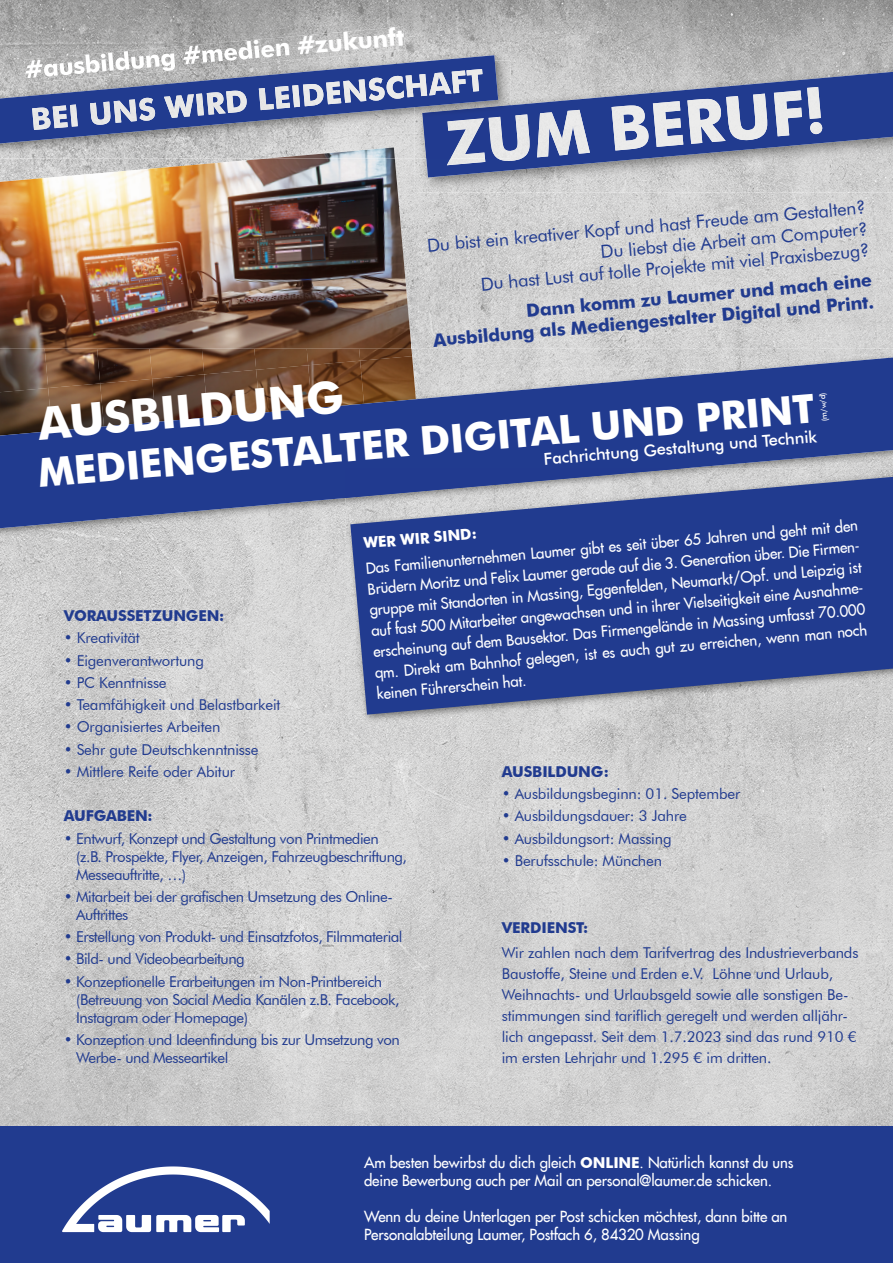
<style>
.page{position:relative;width:893px;height:1263px;background:#fff}
.page>*{position:absolute;margin:0;border:0;box-sizing:border-box;transform-origin:0 0}
.t1{font:700 45.3px "Futura BT";color:#fff}
.t2{font:700 39.75px "Futura BT";color:#fff}
.t3{font:700 24px "Futura BT";color:#fff}
.t4{font:18px/21.6px "Futura BT";color:#213b8f;text-align:right}
.t5{font:700 18px/21.6px "Futura BT";color:#213b8f;text-align:right}
.t6{font:500 16.5px "Futura BT";color:#fff}
.t7{font:15px/21px "Futura LT";letter-spacing:-.01em;color:#fff}
.t8{font:15px/21px "Futura BT";letter-spacing:-.01em;color:#213b8f}
.t9{font:15px/18px "Futura BT";letter-spacing:-.03em;color:#213b8f}
.t10{font:700 15px "Futura BT";letter-spacing:-.01em;color:#213b8f}
.t11{font:700 15px "Futura BT";color:#fff}
.t12{font:500 7.95px "Futura BT";color:#fff}
.s1{font-family:"Futura BT";font-weight:700}
</style>
<div class="page">
<img style="left:0;top:0;width:893px;height:52px">
<img style="left:511px;top:52px;width:382px;height:8px">
<img style="left:411px;top:165px;width:482px;height:184px">
<img style="left:0;top:540px;width:367px;height:587px">
<img style="left:367px;top:724px;width:526px;height:403px">
<img style="left:148px;top:27px;width:257px;height:22px">
<img style="left:0;top:159px;width:411px;height:190px">
<div style="left:0;top:1127px;width:893px;height:136px;background:#213b8f"></div>
<svg style="left:62px;top:1166px;width:208px;height:66px"></svg>
<img style="left:412px;top:349px;width:60px;height:8px">
<img style="left:472px;top:349px;width:421px;height:8px">
<img style="left:0;top:528px;width:346px;height:12px">
<img style="left:0;top:349px;width:45px;height:8px">
<img style="left:45px;top:349px;width:52px;height:8px">
<img style="left:97px;top:349px;width:52px;height:8px">
<img style="left:149px;top:349px;width:53px;height:8px">
<img style="left:202px;top:349px;width:52px;height:8px">
<img style="left:254px;top:349px;width:53px;height:8px">
<img style="left:307px;top:349px;width:52px;height:8px">
<img style="left:359px;top:349px;width:53px;height:8px">
<img style="left:360px;top:356px;width:56px;height:1px">
<svg style="left:0;top:357px;width:893px;height:171px;background:#485283"></svg>
<img style="left:346px;top:468px;width:547px;height:256px">
<img style="left:346px;top:468px;width:341px;height:30px">
<svg style="left:350px;top:477px;width:543px;height:238px;background:#405599"></svg>
<img style="left:415px;top:60px;width:478px;height:133px">
<svg style="left:422px;top:72px;width:471px;height:105px;background:#7984aa"></svg>
<img style="left:0;top:49px;width:511px;height:110px">
<img style="left:24px;top:49px;width:381px;height:6px">
<svg style="left:0;top:55px;width:498px;height:91px;background:#99a0b6"></svg>
<svg style="left:32px;top:69px;width:790px;height:96px;background:#8690b1"></svg>
<img style="left:452px;top:69px;width:30px;height:24px">
<img style="left:429px;top:72px;width:23px;height:23px">
<img style="left:406px;top:74px;width:21px;height:23px">
<img style="left:386px;top:76px;width:18px;height:23px">
<img style="left:369px;top:78px;width:15px;height:23px">
<img style="left:343px;top:79px;width:23px;height:24px">
<img style="left:326px;top:81px;width:15px;height:23px">
<img style="left:303px;top:84px;width:20px;height:22px">
<img style="left:292px;top:85px;width:8px;height:22px">
<img style="left:275px;top:86px;width:15px;height:23px">
<img style="left:259px;top:88px;width:15px;height:22px">
<img style="left:226px;top:91px;width:21px;height:22px">
<img style="left:207px;top:92px;width:19px;height:23px">
<img style="left:196px;top:93px;width:8px;height:23px">
<img style="left:164px;top:94px;width:30px;height:24px">
<img style="left:139px;top:98px;width:15px;height:23px">
<img style="left:114px;top:99px;width:23px;height:24px">
<img style="left:90px;top:102px;width:20px;height:23px">
<img style="left:70px;top:105px;width:8px;height:22px">
<img style="left:53px;top:105px;width:15px;height:23px">
<img style="left:32px;top:108px;width:18px;height:22px">
<h3 class="t3" style="left:24px;top:55px;width:383px;rotate:-5deg">#ausbildung #medien #zukunft</h3>
<p class="t4" style="left:426px;top:235px;width:441px;rotate:-5deg">Du bist ein kreativer Kopf und hast Freude am Gestalten?<br>Du liebst die Arbeit am Computer?<br>Du hast Lust auf tolle Projekte mit viel Praxisbezug?</p>
<p class="t5" style="left:431px;top:308px;width:444px;rotate:-5deg">Dann komm zu Laumer und mach eine<br>Ausbildung als Mediengestalter Digital und Print.</p>
<h1 class="t1" style="left:36px;top:396px;width:309px;rotate:-5deg">AUSBILDUNG</h1>
<p class="t12" style="left:820px;top:422px;width:30px;rotate:-95deg">(m/w/d)</p>
<h2 class="t2" style="left:36px;top:450px;width:781px;rotate:-5deg">MEDIENGESTALTER DIGITAL UND PRINT</h2>
<p class="t6" style="left:543px;top:450px;width:275px;rotate:-5deg">Fachrichtung Gestaltung und Technik</p>
<p class="t7" style="left:365px;top:557px;width:498px;rotate:-5deg">Das Familienunternehmen Laumer gibt es seit über 65 Jahren und geht mit den Brüdern Moritz und Felix Laumer gerade auf die 3. Generation über. Die Firmen&shy;gruppe mit Standorten in Massing, Eggenfelden, Neumarkt/Opf. und Leipzig ist auf fast 500 Mitarbeiter angewachsen und in ihrer Vielseitigkeit eine Ausnahme&shy;erscheinung auf dem Bausektor. Das Firmengelände in Massing umfasst 70.000 qm. Direkt am Bahnhof gelegen, ist es auch gut zu erreichen, wenn man noch keinen Führerschein hat.</p>
<p class="t11" style="left:363px;top:534px;width:115px;rotate:-5deg">WER WIR SIND:</p>
<p class="t10" style="left:64px;top:607px;width:162px">VORAUSSETZUNGEN:</p>
<p class="t8" style="left:64px;top:627px;width:78px">• Kreativität</p>
<p class="t8" style="left:64px;top:650px;width:142px">• Eigenverantwortung</p>
<p class="t8" style="left:64px;top:672px;width:104px">• PC Kenntnisse</p>
<p class="t8" style="left:64px;top:694px;width:218px">• Teamfähigkeit und Belastbarkeit</p>
<p class="t8" style="left:64px;top:716px;width:158px">• Organisiertes Arbeiten</p>
<p class="t8" style="left:64px;top:739px;width:196px">• Sehr gute Deutschkenntnisse</p>
<p class="t8" style="left:64px;top:761px;width:173px">• Mittlere Reife oder Abitur</p>
<p class="t10" style="left:64px;top:807px;width:90px">AUFGABEN:</p>
<p class="t9" style="left:76px;top:829px;width:332px;text-indent:-12px">• Entwurf, Konzept und Gestaltung von Printmedien (z.B. Prospekte, Flyer, Anzeigen, Fahrzeugbeschriftung,<br>Messeauftritte, …)</p>
<p class="t9" style="left:76px;top:887px;width:318px;text-indent:-12px">• Mitarbeit bei der grafischen Umsetzung des Online-<br>Auftrittes</p>
<p class="t9" style="left:64px;top:928px;width:340px">• Erstellung von Produkt- und Einsatzfotos, Filmmaterial</p>
<p class="t9" style="left:64px;top:950px;width:183px">• Bild- und Videobearbeitung</p>
<p class="t9" style="left:76px;top:972px;width:325px;text-indent:-12px">• Konzeptionelle Erarbeitungen im Non-Printbereich (Betreuung von Social Media Kanälen z.B. Facebook,<br>Instagram oder Homepage)</p>
<p class="t9" style="left:76px;top:1030px;width:325px;text-indent:-12px">• Konzeption und Ideenfindung bis zur Umsetzung von<br>Werbe- und Messeartikel</p>
<p class="t10" style="left:502px;top:762px;width:109px">AUSBILDUNG:</p>
<p class="t8" style="left:502px;top:783px;width:240px">• Ausbildungsbeginn: 01. September</p>
<p class="t8" style="left:502px;top:805px;width:187px">• Ausbildungsdauer: 3 Jahre</p>
<p class="t8" style="left:502px;top:828px;width:171px">• Ausbildungsort: Massing</p>
<p class="t8" style="left:502px;top:850px;width:162px">• Berufsschule: München</p>
<p class="t10" style="left:502px;top:918px;width:88px">VERDIENST:</p>
<p class="t8" style="left:502px;top:942px;width:358px">Wir zahlen nach dem Tarifvertrag des Industrieverbands Baustoffe, Steine und Erden e.V. Löhne und Urlaub, Weihnachts- und Urlaubsgeld sowie alle sonstigen Be&shy;stimmungen sind tariflich geregelt und werden alljähr&shy;lich angepasst. Seit dem 1.7.2023 sind das rund 910 € im ersten Lehrjahr und 1.295 € im dritten.</p>
<p class="t7" style="left:364px;top:1154px;width:431px;line-height:18px">Am besten bewirbst du dich gleich <span class="s1">ONLINE</span>. Natürlich kannst du uns deine Bewerbung auch per Mail an personal@laumer.de schicken.</p>
<p class="t7" style="left:364px;top:1208px;width:425px;line-height:18px">Wenn du deine Unterlagen per Post schicken möchtest, dann bitte an<br>Personalabteilung Laumer, Postfach 6, 84320 Massing</p>
</div>
